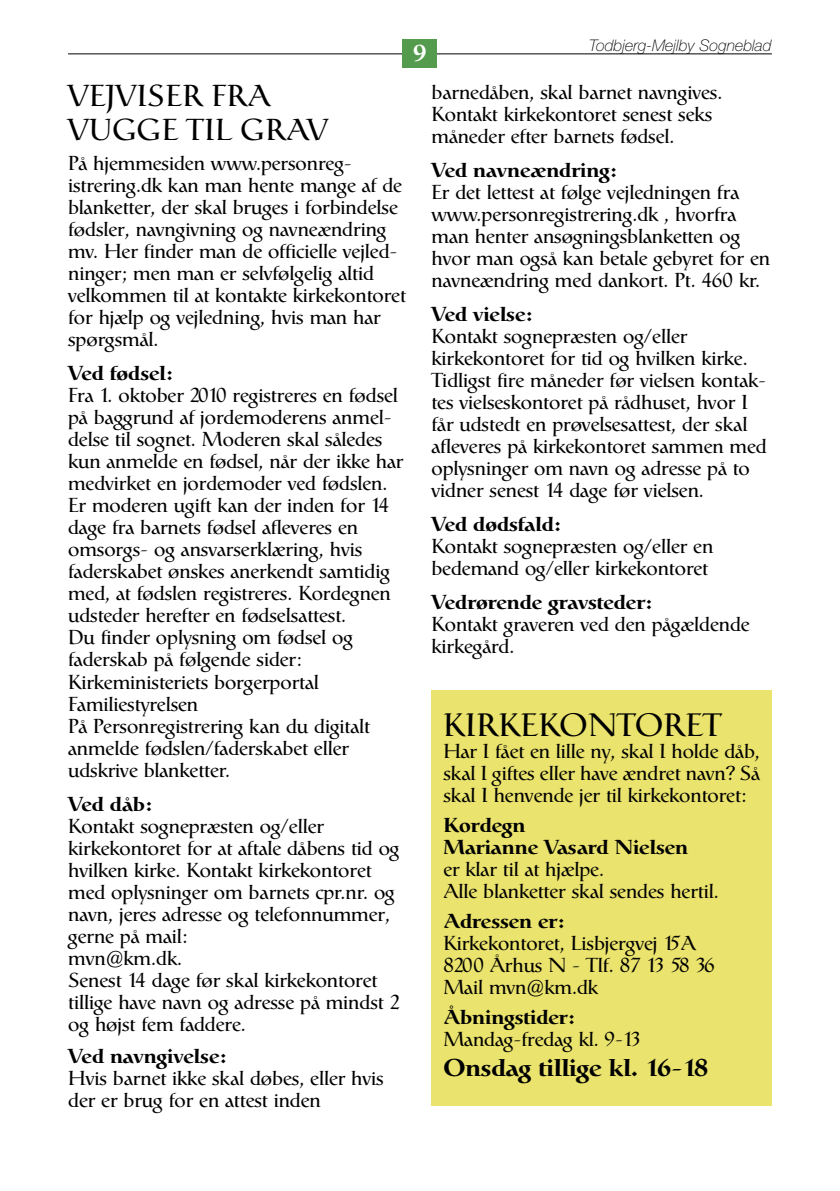
<style>
.page{position:relative;width:840px;height:1191px;background:#fff}
.page>*{position:absolute;margin:0;border:0;box-sizing:border-box;transform-origin:0 0}
.t1{font:32px "Catull";letter-spacing:.02em;color:#000}
.t2{font:30px/34px "Catull";letter-spacing:.02em;color:#000}
.t3{font:500 24px "Catull";color:#000}
.t4{font:800 24px "Goudy";color:#fff}
.t5{font:20px/22px "Catull";color:#000}
.t6{font:500 20px/22px "Catull";color:#000}
.t7{font:italic 100 16px "Helvetica Neue";color:#000}
</style>
<div class="page">
<hr style="left:68px;top:54px;width:703px;height:1px;background:#000">
<div style="left:403px;top:40px;width:34px;height:28px;background:#549b4d"></div>
<div style="left:431px;top:690px;width:340px;height:416px;background:#eae36d"></div>
<p class="t4" style="left:413px;top:43px;width:15px">9</p>
<p class="t7" style="left:589px;top:40px;width:184px">Todbjerg-Mejlby Sogneblad</p>
<h2 class="t2" style="left:68px;top:82px;width:261px">VEJVISER FRA<br>VUGGE TIL GRAV</h2>
<p class="t5" style="left:68px;top:154px;width:339px">På hjemmesiden www.personreg&shy;istrering.dk kan man hente mange af de blanketter, der skal bruges i forbindelse fødsler, navngivning og navneændring mv. Her finder man de officielle vejled&shy;ninger; men man er selvfølgelig altid velkommen til at kontakte kirkekontoret for hjælp og vejledning, hvis man har spørgsmål.</p>
<p class="t6" style="left:68px;top:364px;width:106px">Ved fødsel:</p>
<p class="t5" style="left:68px;top:386px;width:336px">Fra 1. oktober 2010 registreres en fødsel på baggrund af jordemoderens anmel&shy;delse til sognet. Moderen skal således kun anmelde en fødsel, når der ikke har medvirket en jordemoder ved fødslen.<br>Er moderen ugift kan der inden for 14 dage fra barnets fødsel afleveres en omsorgs- og ansvarserklæring, hvis faderskabet ønskes anerkendt samtidig med, at fødslen registreres. Kordegnen udsteder herefter en fødselsattest.<br>Du finder oplysning om fødsel og faderskab på følgende sider:<br>Kirkeministeriets borgerportal Familiestyrelsen<br>På Personregistrering kan du digitalt anmelde fødslen/faderskabet eller udskrive blanketter.</p>
<p class="t6" style="left:68px;top:794px;width:85px">Ved dåb:</p>
<p class="t5" style="left:68px;top:816px;width:333px">Kontakt sognepræsten og/eller kirkekontoret for at aftale dåbens tid og hvilken kirke. Kontakt kirkekontoret med oplysninger om barnets cpr.nr. og navn, jeres adresse og telefonnummer, gerne på mail:<br>mvn@km.dk.<br>Senest 14 dage før skal kirkekontoret tillige have navn og adresse på mindst 2 og højst fem faddere.</p>
<p class="t6" style="left:68px;top:1046px;width:160px">Ved navngivelse:</p>
<p class="t5" style="left:68px;top:1068px;width:317px">Hvis barnet ikke skal døbes, eller hvis der er brug for en attest inden</p>
<p class="t5" style="left:431px;top:83px;width:292px">barnedåben, skal barnet navngives.<br>Kontakt kirkekontoret senest seks måneder efter barnets fødsel.</p>
<p class="t6" style="left:431px;top:161px;width:187px">Ved navneændring:</p>
<p class="t5" style="left:431px;top:183px;width:340px">Er det lettest at følge vejledningen fra www.personregistrering.dk , hvorfra man henter ansøgningsblanketten og hvor man også kan betale gebyret for en navneændring med dankort. Pt. 460 kr.</p>
<p class="t6" style="left:431px;top:305px;width:102px">Ved vielse:</p>
<p class="t5" style="left:431px;top:327px;width:336px">Kontakt sognepræsten og/eller kirkekontoret for tid og hvilken kirke.<br>Tidligst fire måneder før vielsen kontak&shy;tes vielseskontoret på rådhuset, hvor I får udstedt en prøvelsesattest, der skal afleveres på kirkekontoret sammen med oplysninger om navn og adresse på to vidner senest 14 dage før vielsen.</p>
<p class="t6" style="left:431px;top:515px;width:131px">Ved dødsfald:</p>
<p class="t5" style="left:431px;top:537px;width:283px">Kontakt sognepræsten og/eller en bedemand og/eller kirkekontoret</p>
<p class="t6" style="left:431px;top:593px;width:222px">Vedrørende gravsteder:</p>
<p class="t5" style="left:431px;top:615px;width:319px">Kontakt graveren ved den pågældende kirkegård.</p>
<h1 class="t1" style="left:443px;top:713px;width:280px">KIRKEKONTORET</h1>
<p class="t5" style="left:443px;top:742px;width:318px;text-align:justify">Har I fået en lille ny, skal I holde dåb, skal I giftes eller have ændret navn? Så skal I henvende jer til kirkekontoret:</p>
<p class="t6" style="left:443px;top:816px;width:246px">Kordegn<br>Marianne Vasard Nielsen</p>
<p class="t5" style="left:443px;top:860px;width:276px">er klar til at hjælpe.<br>Alle blanketter skal sendes hertil.</p>
<p class="t6" style="left:443px;top:912px;width:122px">Adressen er:</p>
<p class="t5" style="left:443px;top:934px;width:272px">Kirkekontoret, Lisbjergvej 15A<br>8200 Århus N - Tlf. 87 13 58 36<br>Mail mvn@km.dk</p>
<p class="t6" style="left:443px;top:1008px;width:133px">Åbningstider:</p>
<p class="t5" style="left:443px;top:1030px;width:199px">Mandag-fredag kl. 9-13</p>
<p class="t3" style="left:443px;top:1058px;width:266px">Onsdag tillige kl. 16-18</p>
</div>
